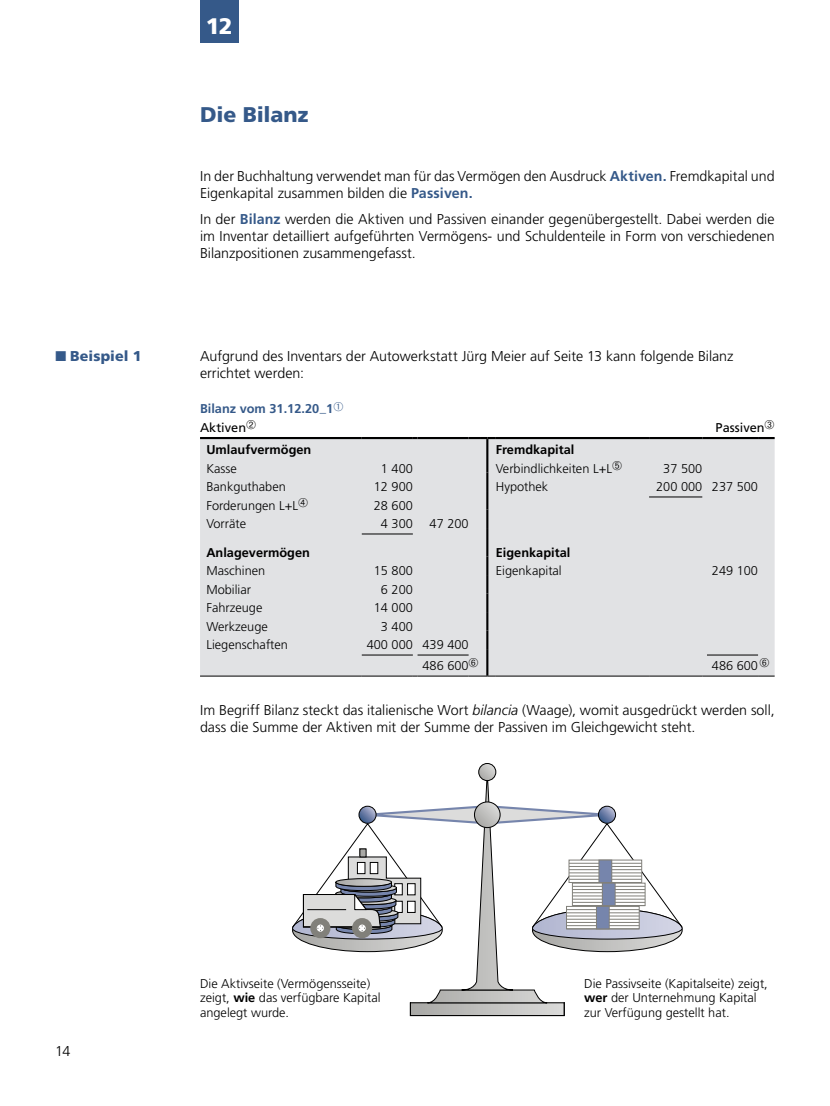
<style>
.page{position:relative;width:830px;height:1106px;background:#fff}
.page>*{position:absolute;margin:0;border:0;box-sizing:border-box;transform-origin:0 0}
.t1{font:900 22.5px "Frutiger LT Pro";color:#fff}
.t2{font:900 21.3px "Frutiger LT Pro";letter-spacing:-.005em;color:#355989}
.t3{font:300 14.25px/17.2px "Frutiger LT Pro";color:#000}
.t4{font:900 14.25px "Frutiger LT Pro";letter-spacing:.005em;color:#355989}
.t5{font:300 12.75px/14.2px "Frutiger LT Pro";color:#000}
.t6{font:700 12.75px "Frutiger LT Pro";color:#000}
.t7{font:700 12.75px/18.5px "Frutiger LT Pro";color:#355989}
.t8{font:12.75px "Frutiger LT Pro";color:#000}
.s1{font-weight:700;color:#355989}
.s2{font-weight:400;color:#000}
.s3{font-style:italic}
.s4{font-weight:700}
</style>
<div class="page">
<div style="left:200px;top:0;width:38px;height:43px;background:#355989"></div>
<div style="left:200px;top:439px;width:574px;height:236px;background:#e1e2e4"></div>
<hr style="left:200px;top:437px;width:161px;height:2px;background:#000">
<hr style="left:361px;top:437px;width:51px;height:2px;background:#000">
<hr style="left:417px;top:437px;width:51px;height:2px;background:#000">
<hr style="left:495px;top:437px;width:153px;height:2px;background:#000">
<hr style="left:648px;top:437px;width:54px;height:2px;background:#000">
<hr style="left:706px;top:437px;width:51px;height:2px;background:#000">
<svg style="left:757px;top:437px;width:17px;height:2px"></svg>
<svg style="left:468px;top:437px;width:27px;height:91px;background:#cacbcd"></svg>
<hr style="left:486px;top:528px;width:2px;height:28px;background:#000">
<svg style="left:486px;top:556px;width:2px;height:93px"></svg>
<hr style="left:200px;top:675px;width:161px;height:1px;background:#000">
<hr style="left:361px;top:675px;width:51px;height:1px;background:#000">
<hr style="left:417px;top:675px;width:51px;height:1px;background:#000">
<hr style="left:486px;top:649px;width:2px;height:26px;background:#000">
<svg style="left:468px;top:675px;width:27px;height:1px"></svg>
<hr style="left:495px;top:675px;width:153px;height:1px;background:#000">
<hr style="left:648px;top:675px;width:54px;height:1px;background:#000">
<hr style="left:706px;top:675px;width:51px;height:1px;background:#000">
<svg style="left:757px;top:675px;width:17px;height:1px"></svg>
<hr style="left:648px;top:496px;width:54px;height:1px;background:#000">
<hr style="left:361px;top:533px;width:51px;height:1px;background:#000">
<hr style="left:361px;top:654px;width:51px;height:1px;background:#000">
<hr style="left:417px;top:654px;width:51px;height:1px;background:#000">
<hr style="left:706px;top:654px;width:51px;height:1px;background:#000">
<div style="left:409px;top:1002px;width:155px;height:14px;border:1px solid #000"></div>
<svg style="left:292px;top:763px;width:391px;height:252px"></svg>
<svg style="left:574px;top:885px;width:69px;height:17px"></svg>
<div style="left:572px;top:883px;width:73px;height:22px;border:1px solid #81807a"></div>
<hr style="left:572px;top:886px;width:72px;height:1px;background:#81807a">
<hr style="left:572px;top:889px;width:72px;height:1px;background:#81807a">
<hr style="left:572px;top:892px;width:72px;height:1px;background:#81807a">
<hr style="left:572px;top:895px;width:72px;height:1px;background:#81807a">
<hr style="left:572px;top:899px;width:72px;height:1px;background:#81807a">
<hr style="left:572px;top:902px;width:72px;height:1px;background:#81807a">
<hr style="left:572px;top:905px;width:72px;height:1px;background:#81807a">
<svg style="left:570px;top:861px;width:69px;height:18px"></svg>
<div style="left:568px;top:859px;width:73px;height:23px;border:1px solid #81807a"></div>
<hr style="left:568px;top:863px;width:73px;height:1px;background:#81807a">
<hr style="left:568px;top:866px;width:73px;height:1px;background:#81807a">
<hr style="left:568px;top:869px;width:73px;height:1px;background:#81807a">
<hr style="left:568px;top:872px;width:73px;height:1px;background:#81807a">
<hr style="left:568px;top:875px;width:73px;height:1px;background:#81807a">
<hr style="left:568px;top:879px;width:73px;height:1px;background:#81807a">
<hr style="left:568px;top:882px;width:73px;height:1px;background:#81807a">
<svg style="left:568px;top:908px;width:69px;height:19px"></svg>
<div style="left:566px;top:906px;width:73px;height:23px;border:1px solid #81807a"></div>
<hr style="left:566px;top:909px;width:73px;height:1px;background:#81807a">
<hr style="left:566px;top:912px;width:73px;height:1px;background:#81807a">
<hr style="left:566px;top:915px;width:73px;height:1px;background:#81807a">
<hr style="left:566px;top:919px;width:73px;height:1px;background:#81807a">
<hr style="left:566px;top:922px;width:73px;height:1px;background:#81807a">
<hr style="left:566px;top:925px;width:73px;height:1px;background:#81807a">
<hr style="left:566px;top:928px;width:73px;height:1px;background:#81807a">
<div style="left:596px;top:906px;width:13px;height:22px;background:#7685ac"></div>
<div style="left:596px;top:906px;width:13px;height:23px;border:1px solid #81807a"></div>
<div style="left:602px;top:883px;width:13px;height:22px;background:#7685ac"></div>
<div style="left:602px;top:883px;width:13px;height:22px;border:1px solid #81807a"></div>
<div style="left:598px;top:860px;width:13px;height:22px;background:#7685ac"></div>
<div style="left:598px;top:859px;width:13px;height:23px;border:1px solid #81807a"></div>
<svg style="left:474px;top:802px;width:26px;height:25px"></svg>
<div style="left:474px;top:801px;width:26px;height:27px;border:1px solid #000;border-radius:50%"></div>
<svg style="left:478px;top:763px;width:17px;height:17px"></svg>
<div style="left:478px;top:763px;width:18px;height:18px;border:1px solid #000;border-radius:50%"></div>
<svg style="left:359px;top:806px;width:17px;height:17px"></svg>
<div style="left:358px;top:805px;width:18px;height:18px;border:1px solid #000;border-radius:50%"></div>
<svg style="left:598px;top:806px;width:17px;height:17px"></svg>
<div style="left:597px;top:805px;width:18px;height:18px;border:1px solid #000;border-radius:50%"></div>
<p class="t4" style="left:55px;top:347px;width:88px">■ Beispiel 1</p>
<h1 class="t1" style="left:206px;top:13px;width:28px">12</h1>
<h2 class="t2" style="left:200px;top:102px;width:110px">Die Bilanz</h2>
<p class="t3" style="left:200px;top:167px;width:576px">In der Buchhaltung verwendet man für das Vermögen den Ausdruck <span class="s1">Aktiven.</span> Fremd kapital und<br>Eigenkapital zusammen bilden die <span class="s1">Passiven.</span></p>
<p class="t3" style="left:200px;top:210px;width:576px;text-align:justify">In der <span class="s1">Bilanz</span> werden die Aktiven und Passiven einander gegenübergestellt. Dabei werden die im Inventar detailliert aufgeführten Vermögens- und Schuldenteile in Form von verschiedenen Bilanzpositionen zusammengefasst.</p>
<p class="t3" style="left:200px;top:347px;width:534px">Aufgrund des Inventars der Autowerkstatt Jürg Meier auf Seite 13 kann folgende Bilanz errichtet werden:</p>
<p class="t7" style="left:200px;top:399px;width:145px">Bilanz vom 31.12.20_1➀<br><span class="s2">Aktiven</span><sup>➁</sup></p>
<p class="t8" style="left:715px;top:420px;width:60px">Passiven➂</p>
<p class="t6" style="left:206px;top:442px;width:106px">Umlaufvermögen</p>
<p class="t6" style="left:495px;top:442px;width:80px">Fremdkapital</p>
<p class="t5" style="left:206px;top:461px;width:32px">Kasse</p>
<p class="t5" style="left:381px;top:461px;width:33px">1 400</p>
<p class="t5" style="left:495px;top:461px;width:128px">Verbindlichkeiten L+L➄</p>
<p class="t5" style="left:663px;top:461px;width:40px">37 500</p>
<p class="t5" style="left:206px;top:479px;width:81px">Bankguthaben</p>
<p class="t5" style="left:373px;top:479px;width:40px">12 900</p>
<p class="t5" style="left:495px;top:479px;width:54px">Hypothek</p>
<p class="t5" style="left:655px;top:479px;width:103px">200 000 237 500</p>
<p class="t5" style="left:206px;top:498px;width:103px">Forderungen L+L➃</p>
<p class="t5" style="left:373px;top:498px;width:40px">28 600</p>
<p class="t5" style="left:206px;top:516px;width:41px">Vorräte</p>
<p class="t5" style="left:381px;top:516px;width:33px">4 300</p>
<p class="t5" style="left:429px;top:516px;width:40px">47 200</p>
<p class="t6" style="left:206px;top:544px;width:105px">Anlagevermögen</p>
<p class="t6" style="left:495px;top:544px;width:76px">Eigenkapital</p>
<p class="t5" style="left:206px;top:563px;width:60px">Maschinen</p>
<p class="t5" style="left:373px;top:563px;width:40px">15 800</p>
<p class="t5" style="left:495px;top:563px;width:67px">Eigenkapital</p>
<p class="t5" style="left:711px;top:563px;width:48px">249 100</p>
<p class="t5" style="left:206px;top:582px;width:46px">Mobiliar</p>
<p class="t5" style="left:381px;top:582px;width:33px">6 200</p>
<p class="t5" style="left:206px;top:600px;width:57px">Fahrzeuge</p>
<p class="t5" style="left:373px;top:600px;width:40px">14 000</p>
<p class="t5" style="left:206px;top:619px;width:63px">Werkzeuge</p>
<p class="t5" style="left:381px;top:619px;width:33px">3 400</p>
<p class="t5" style="left:206px;top:637px;width:83px">Liegenschaften</p>
<p class="t5" style="left:422px;top:634px;width:58px;line-height:20.7px;text-indent:-56px">400 000 439 400<br>486 600➅</p>
<p class="t5" style="left:711px;top:658px;width:59px">486 600 ➅</p>
<p class="t3" style="left:200px;top:701px;width:576px">Im Begriff Bilanz steckt das italienische Wort <span class="s3">bilancia</span> (Waage), womit ausgedrückt werden soll, dass die Summe der Aktiven mit der Summe der Passiven im Gleichgewicht steht.</p>
<p class="t3" style="left:55px;top:1042px;width:17px">14</p>
<p class="t5" style="left:200px;top:976px;width:182px">Die Aktivseite (Vermögensseite) zeigt, <span class="s4">wie</span> das verfügbare Kapital angelegt wurde.</p>
<p class="t5" style="left:584px;top:976px;width:185px">Die Passivseite (Kapitalseite) zeigt, <span class="s4">wer</span> der Unternehmung Kapital zur Verfügung gestellt hat.</p>
</div>
